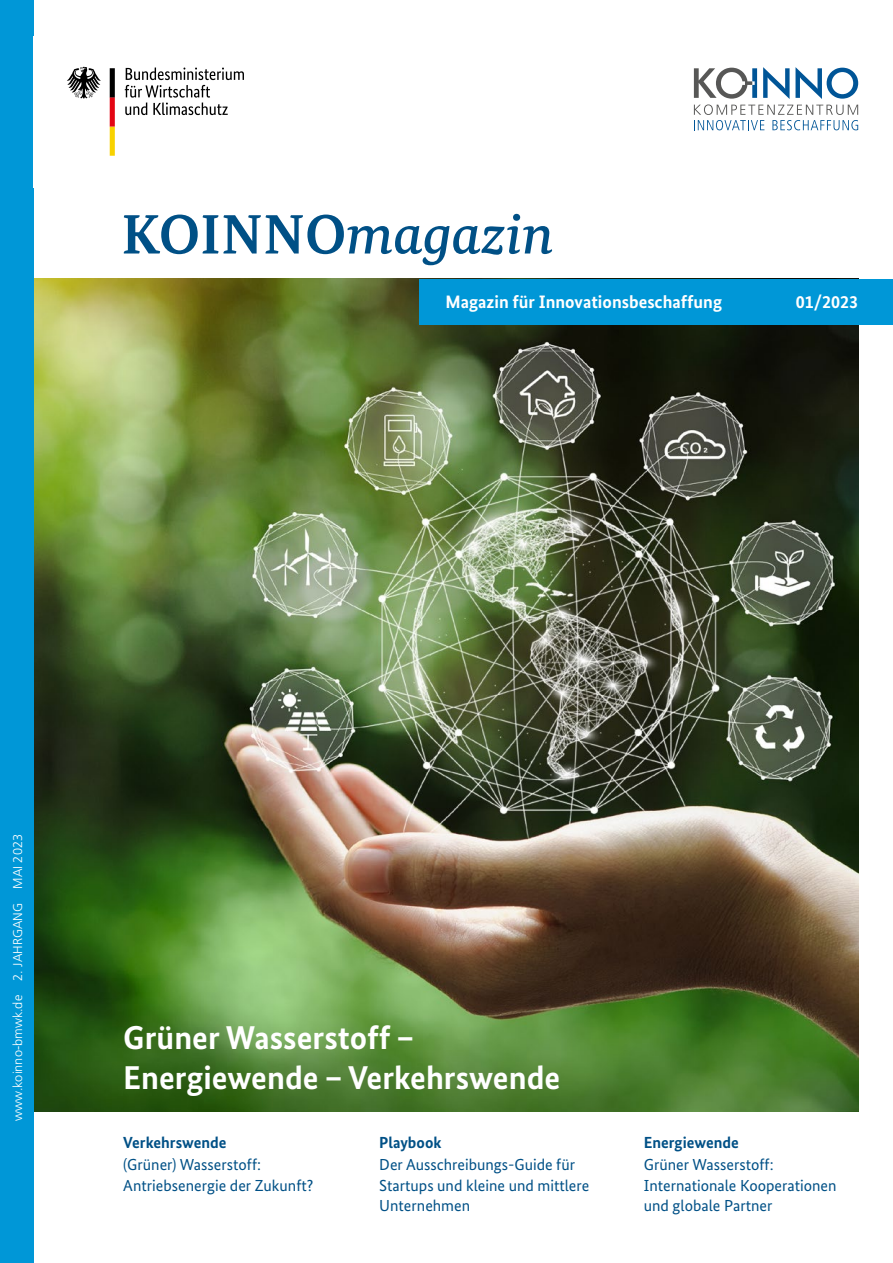
<style>
.page{position:relative;width:893px;height:1263px;background:#fff}
.page>*{position:absolute;margin:0;border:0;box-sizing:border-box;transform-origin:0 0}
.t1{font:italic 500 55.5px "Bundes Serif";color:#005086}
.t2{font:700 33px/39.6px "Bundes Sans";color:#fff}
.t3{font:700 18px "Bundes Sans";color:#fff}
.t4{font:700 16.05px "Bundes Sans";color:#005086}
.t5{font:15.9px/20.7px "Bundes Sans";color:#005086}
.t6{font:300 12.75px "Frutiger LT Std";color:#fff}
.s1{font-weight:700;font-style:normal}
</style>
<div class="page">
<img style="left:33px;top:279px;width:826px;height:833px">
<div style="left:0;top:0;width:33px;height:1263px;background:#0097d7"></div>
<div style="left:419px;top:279px;width:474px;height:45px;background:#0097d7"></div>
<svg style="left:694px;top:67px;width:164px;height:63px"></svg>
<svg style="left:125px;top:67px;width:119px;height:48px"></svg>
<svg style="left:67px;top:67px;width:34px;height:32px"></svg>
<svg style="left:110px;top:68px;width:5px;height:88px"></svg>
<h1 class="t1" style="left:122px;top:201px;width:434px"><span class="s1">KOINNO</span>magazin</h1>
<p class="t3" style="left:445px;top:291px;width:278px">Magazin für Innovationsbeschaffung</p>
<p class="t3" style="left:796px;top:291px;width:64px">01/2023</p>
<p class="t6" style="left:11px;top:1120px;width:288px;rotate:-90deg">www.koinno-bmwk.de 2. JAHRGANG MAI 2023</p>
<h2 class="t2" style="left:123px;top:1018px;width:438px">Grüner Wasserstoff –<br>Energiewende – Verkehrswende</h2>
<p class="t4" style="left:123px;top:1132px;width:105px">Verkehrswende</p>
<p class="t5" style="left:123px;top:1154px;width:192px">(Grüner) Wasserstoff:<br>Antriebsenergie der Zukunft?</p>
<p class="t4" style="left:379px;top:1132px;width:64px">Playbook</p>
<p class="t5" style="left:379px;top:1154px;width:211px">Der Ausschreibungs-Guide für<br>Startups und kleine und mittlere<br>Unternehmen</p>
<p class="t4" style="left:644px;top:1132px;width:96px">Energiewende</p>
<p class="t5" style="left:644px;top:1154px;width:194px">Grüner Wasserstoff:<br>Internationale Kooperationen und globale Partner</p>
</div>
